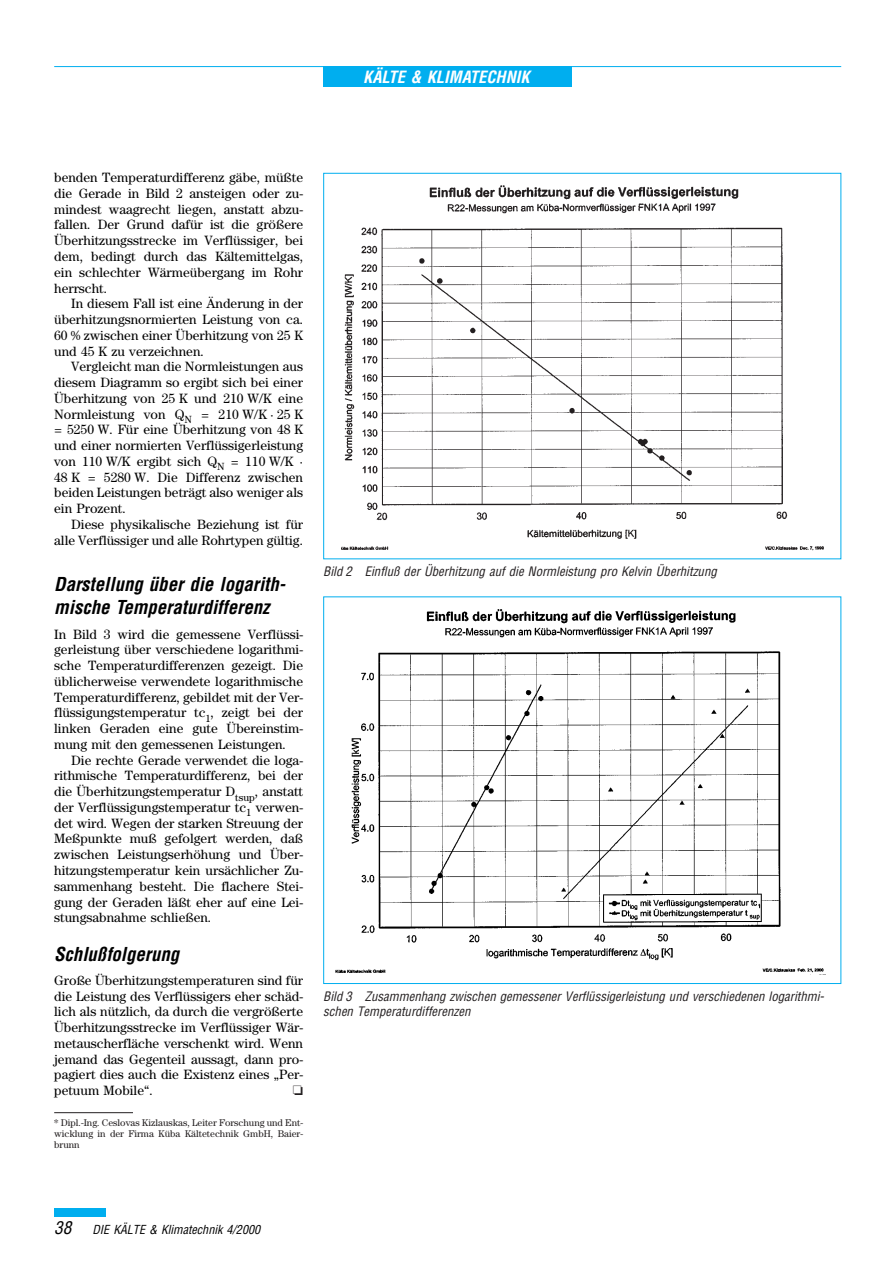
<style>
.page{position:relative;width:893px;height:1262px;background:#fff}
.page>*{position:absolute;margin:0;border:0;box-sizing:border-box;transform-origin:0 0}
.t1{font:italic 700 condensed 18.75px/23.2px "Helvetica";color:#000}
.t2{font:italic 700 condensed 16.5px "Helvetica";color:#fff}
.t3{font:13.5px/15.8px "Century";color:#000;text-align:justify}
.t4{font:italic condensed 12.75px/15px "Helvetica";color:#231f20}
.t5{font:italic condensed 12.15px "Helvetica";color:#000}
.t6{font:9.75px/11.2px "Century";color:#231f20;text-align:justify}
.s1{font-size:17.25px}
</style>
<div class="page">
<div style="left:54px;top:1208px;width:51px;height:8px;background:#00aeef"></div>
<div style="left:323px;top:67px;width:249px;height:20px;background:#00aeef"></div>
<hr style="left:54px;top:66px;width:787px;height:1px;background:#00aeef">
<hr style="left:54px;top:1112px;width:79px;height:1px;background:#231f20">
<img style="left:341px;top:185px;width:483px;height:365px">
<img style="left:335px;top:609px;width:489px;height:365px">
<p class="t2" style="left:363px;top:71px;width:168px">KÄLTE &amp; KLIMATECHNIK</p>
<p class="t3" style="left:54px;top:171px;width:250px">benden Temperaturdifferenz gäbe, müßte die Gerade in Bild 2 ansteigen oder zu&shy;mindest waagrecht liegen, anstatt abzu&shy;fallen. Der Grund dafür ist die größere Überhitzungsstrecke im Verflüssiger, bei dem, bedingt durch das Kältemittelgas, ein schlechter Wärmeübergang im Rohr herrscht.</p>
<p class="t3" style="left:54px;top:297px;width:250px;text-indent:17px">In diesem Fall ist eine Änderung in der überhitzungsnormierten Leistung von ca.<br>60 % zwischen einer Überhitzung von 25 K und 45 K zu verzeichnen.</p>
<p class="t3" style="left:54px;top:360px;width:250px;text-indent:17px">Vergleicht man die Normleistungen aus diesem Diagramm so ergibt sich bei einer Überhitzung von 25 K und 210 W/K eine Normleistung von Q<sub>N</sub> = 210 W/K · 25 K = 5250 W. Für eine Überhitzung von 48 K und einer normierten Verflüssigerleistung von 110 W/K ergibt sich Q<sub>N</sub> = 110 W/K · 48 K = 5280 W. Die Differenz zwischen beiden Leistungen beträgt also weniger als ein Prozent.</p>
<p class="t3" style="left:54px;top:517px;width:250px;text-align:right">Diese physikalische Beziehung ist für alle Verflüssiger und alle Rohrtypen gültig.</p>
<h1 class="t1" style="left:54px;top:574px;width:236px">Darstellung über die logarith&shy;mische Temperaturdifferenz</h1>
<p class="t3" style="left:54px;top:627px;width:250px">In Bild 3 wird die gemessene Verflüssi&shy;gerleistung über verschiedene logarithmi&shy;sche Temperaturdifferenzen gezeigt. Die üblicherweise verwendete logarithmische Temperaturdifferenz, gebildet mit der Ver&shy;flüssigungstemperatur tc<sub>1</sub>, zeigt bei der linken Geraden eine gute Übereinstim&shy;mung mit den gemessenen Leistungen.</p>
<p class="t3" style="left:54px;top:753px;width:250px;text-indent:17px">Die rechte Gerade verwendet die loga&shy;rithmische Temperaturdifferenz, bei der die Überhitzungstemperatur D<sub>tsup</sub>, anstatt der Verflüssigungstemperatur tc<sub>1</sub> verwen&shy;det wird. Wegen der starken Streuung der Meßpunkte muß gefolgert werden, daß zwischen Leistungserhöhung und Über&shy;hitzungstemperatur kein ursächlicher Zu&shy;sammenhang besteht. Die flachere Stei&shy;gung der Geraden läßt eher auf eine Lei&shy;stungsabnahme schließen.</p>
<h1 class="t1" style="left:54px;top:943px;width:130px">Schlußfolgerung</h1>
<p class="t3" style="left:54px;top:973px;width:250px">Große Überhitzungstemperaturen sind für die Leistung des Verflüssigers eher schäd&shy;lich als nützlich, da durch die vergrößerte Überhitzungsstrecke im Verflüssiger Wär&shy;metauscherfläche verschenkt wird. Wenn jemand das Gegenteil aussagt, dann pro&shy;pagiert dies auch die Existenz eines „Per&shy;petuum Mobile“.</p>
<p class="t6" style="left:54px;top:1117px;width:250px">* Dipl.-Ing. Ceslovas Kizlauskas, Leiter Forschung und Ent&shy;wicklung in der Firma Küba Kältetechnik GmbH, Baier&shy;brunn</p>
<p class="t4" style="left:323px;top:565px;width:397px">Bild 2 Einfluß der Überhitzung auf die Normleistung pro Kelvin Überhitzung</p>
<p class="t4" style="left:323px;top:989px;width:504px">Bild 3 Zusammenhang zwischen gemessener Verflüssigerleistung und verschiedenen logarithmi&shy;schen Temperaturdifferenzen</p>
<p class="t5" style="left:54px;top:1224px;width:210px"><span class="s1">38</span> DIE KÄLTE &amp; Klimatechnik 4/2000</p>
</div>
